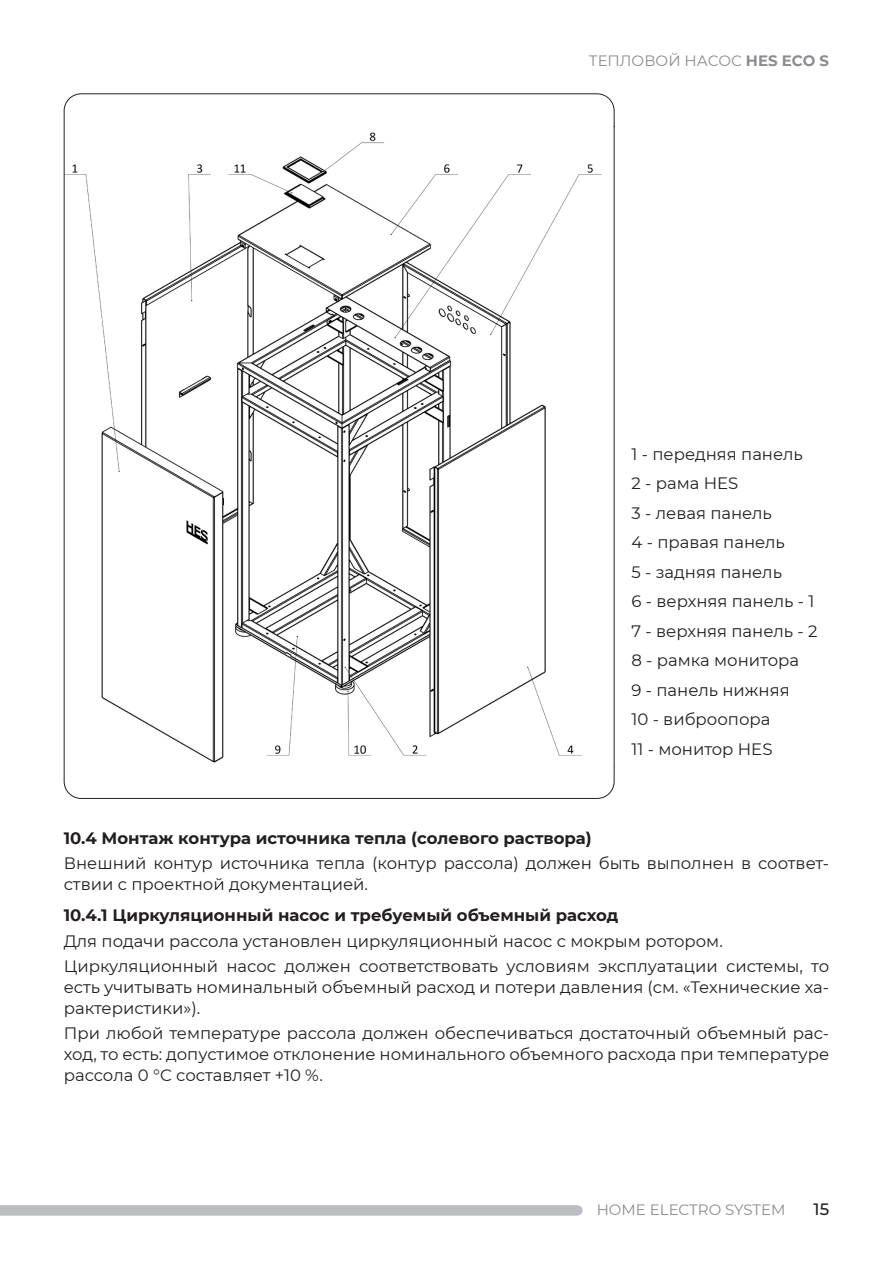
<style>
.page{position:relative;width:893px;height:1263px;background:#fff}
.page>*{position:absolute;margin:0;border:0;box-sizing:border-box;transform-origin:0 0}
.t1{font:16.5px/21px "Montserrat";color:#231f20;text-align:justify}
.t2{font:700 16.5px "Montserrat";color:#231f20}
.t3{font:500 16.5px "Montserrat";color:#231f20}
.t4{font:15px "Montserrat";color:#8a8c8f}
.s1{font-weight:700}
</style>
<div class="page">
<div style="left:0;top:1205px;width:577px;height:10px;background:#bcbdc0"></div>
<div style="left:572px;top:1205px;width:11px;height:10px;background:#bcbdc0;border-radius:50%"></div>
<img style="left:66px;top:132px;width:536px;height:631px">
<p class="t4" style="left:589px;top:50px;width:242px">ТЕПЛОВОЙ НАСОС <span class="s1">HES ECO S</span></p>
<p class="t1" style="left:631px;top:443px;width:173px">1 - передняя панель</p>
<p class="t1" style="left:631px;top:472px;width:108px">2 - рама HES</p>
<p class="t1" style="left:631px;top:502px;width:142px">3 - левая панель</p>
<p class="t1" style="left:631px;top:531px;width:155px">4 - правая панель</p>
<p class="t1" style="left:631px;top:561px;width:152px">5 - задняя панель</p>
<p class="t1" style="left:631px;top:590px;width:184px">6 - верхняя панель - 1</p>
<p class="t1" style="left:631px;top:620px;width:187px">7 - верхняя панель - 2</p>
<p class="t1" style="left:631px;top:649px;width:169px">8 - рамка монитора</p>
<p class="t1" style="left:631px;top:679px;width:160px">9 - панель нижняя</p>
<p class="t1" style="left:631px;top:708px;width:140px">10 - виброопора</p>
<p class="t1" style="left:631px;top:738px;width:143px">11 - монитор HES</p>
<p class="t2" style="left:64px;top:826px;width:529px">10.4 Монтаж контура источника тепла (солевого раствора)</p>
<p class="t1" style="left:64px;top:852px;width:767px">Внешний контур источника тепла (контур рассола) должен быть выполнен в соответ&shy;ствии с проектной документацией.</p>
<p class="t2" style="left:64px;top:903px;width:556px">10.4.1 Циркуляционный насос и требуемый объемный расход</p>
<p class="t1" style="left:64px;top:930px;width:661px">Для подачи рассола установлен циркуляционный насос с мокрым ротором.</p>
<p class="t1" style="left:64px;top:955px;width:767px">Циркуляционный насос должен соответствовать условиям эксплуатации системы, то есть учитывать номинальный объемный расход и потери давления (см. «Технические ха&shy;рактеристики»).</p>
<p class="t1" style="left:64px;top:1022px;width:767px">При любой температуре рассола должен обеспечиваться достаточный объемный рас&shy;ход, то есть: допустимое отклонение номинального объемного расхода при температуре рассола 0 °C составляет +10 %.</p>
<p class="t4" style="left:597px;top:1199px;width:190px">HOME ELECTRO SYSTEM</p>
<p class="t3" style="left:814px;top:1198px;width:17px">15</p>
</div>
